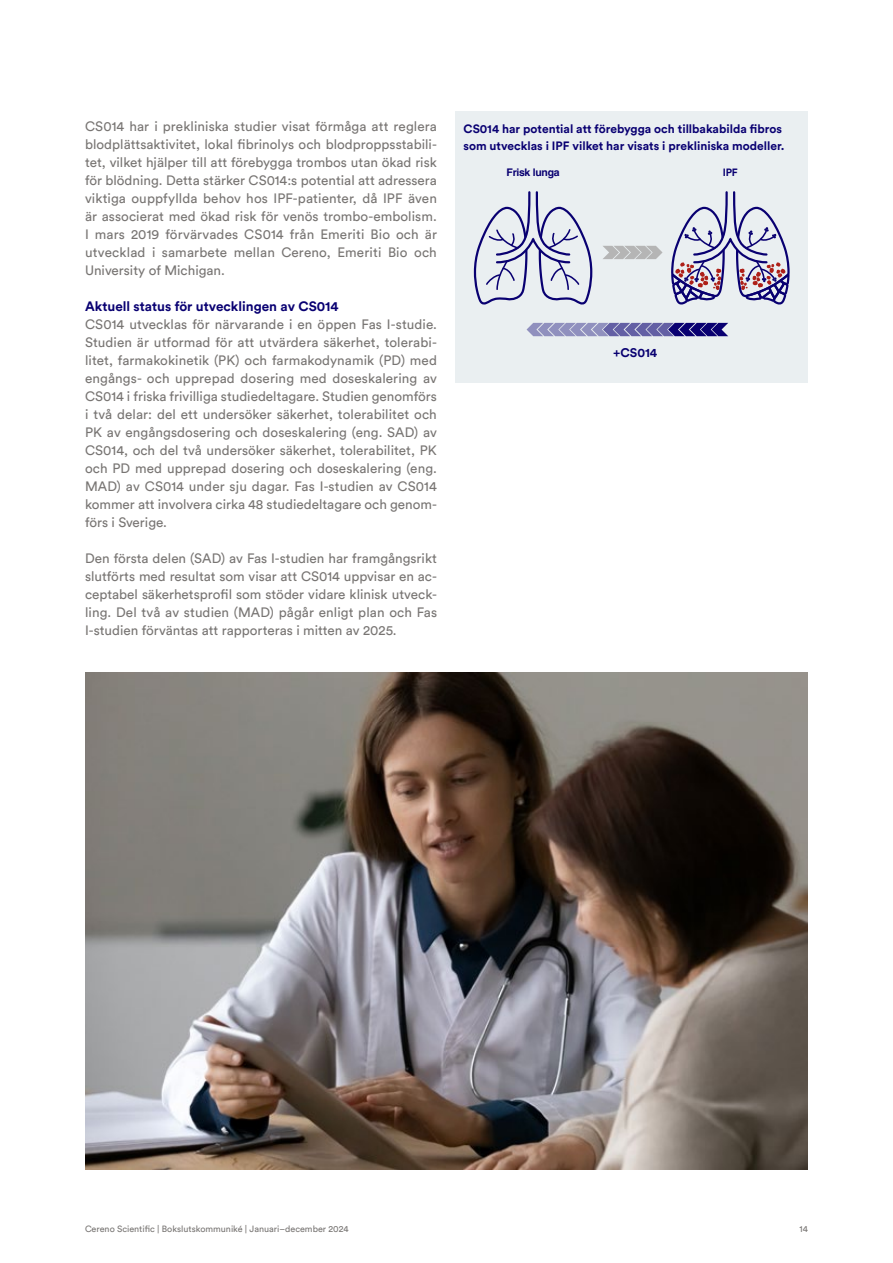
<style>
.page{position:relative;width:893px;height:1263px;background:#fff}
.page>*{position:absolute;margin:0;border:0;box-sizing:border-box;transform-origin:0 0}
.t1{font:13.5px/18px "Circular Std";color:#787573;text-align:justify}
.t2{font:700 13.5px "Circular Std";color:#090072}
.t3{font:700 12.45px "Circular Std";letter-spacing:-.005em;color:#090071}
.t4{font:700 12px/16.5px "Circular Std";color:#090072}
.t5{font:700 10.5px "Helvetica";letter-spacing:-.03em;color:#090071}
.t6{font:700 10.5px "Circular Std";color:#090071}
.t7{font:9px "Circular Std";color:#787573}
</style>
<div class="page">
<div style="left:455px;top:111px;width:353px;height:272px;background:#eaeff1"></div>
<svg style="left:527px;top:323px;width:201px;height:13px;background:#6c6aa9"></svg>
<svg style="left:473px;top:191px;width:120px;height:114px"></svg>
<svg style="left:671px;top:191px;width:119px;height:114px"></svg>
<svg style="left:603px;top:246px;width:59px;height:13px"></svg>
<img style="left:85px;top:673px;width:723px;height:496px">
<p class="t1" style="left:85px;top:117px;width:353px">CS014 har i prekliniska studier visat förmåga att reglera blodplättsaktivitet, lokal fibrinolys och blodproppsstabili&shy;tet, vilket hjälper till att förebygga trombos utan ökad risk för blödning. Detta stärker CS014:s potential att adressera viktiga ouppfyllda behov hos IPF-patienter, då IPF även är associerat med ökad risk för venös trombo-embolism.<br>I mars 2019 förvärvades CS014 från Emeriti Bio och är utvecklad i samarbete mellan Cereno, Emeriti Bio och University of Michigan.</p>
<p class="t2" style="left:85px;top:297px;width:255px">Aktuell status för utvecklingen av CS014</p>
<p class="t1" style="left:85px;top:315px;width:354px">CS014 utvecklas för närvarande i en öppen Fas I-studie.<br>Studien är utformad för att utvärdera säkerhet, tolerabi&shy;litet, farmakokinetik (PK) och farmakodynamik (PD) med engångs- och upprepad dosering med doseskalering av CS014 i friska frivilliga studiedeltagare. Studien genomförs i två delar: del ett undersöker säkerhet, tolerabilitet och PK av engångsdosering och doseskalering (eng. SAD) av CS014, och del två undersöker säkerhet, tolerabilitet, PK och PD med upprepad dosering och doseskalering (eng.<br>MAD) av CS014 under sju dagar. Fas I-studien av CS014 kommer att involvera cirka 48 studiedeltagare och genom&shy;förs i Sverige.</p>
<p class="t1" style="left:85px;top:549px;width:354px">Den första delen (SAD) av Fas I-studien har framgångsrikt slutförts med resultat som visar att CS014 uppvisar en ac&shy;ceptabel säkerhetsprofil som stöder vidare klinisk utveck&shy;ling. Del två av studien (MAD) pågår enligt plan och Fas I-studien förväntas att rapporteras i mitten av 2025.</p>
<h3 class="t4" style="left:463px;top:120px;width:323px">CS014 har potential att förebygga och tillbakabilda fibros som utvecklas i IPF vilket har visats i prekliniska modeller.</h3>
<p class="t6" style="left:723px;top:165px;width:16px">IPF</p>
<p class="t5" style="left:507px;top:166px;width:55px">Frisk lunga</p>
<p class="t3" style="left:613px;top:345px;width:46px">+CS014</p>
<p class="t7" style="left:85px;top:1223px;width:265px">Cereno Scientific | Bokslutskommuniké | Januari–december 2024</p>
<p class="t7" style="left:800px;top:1223px;width:10px">14</p>
</div>
